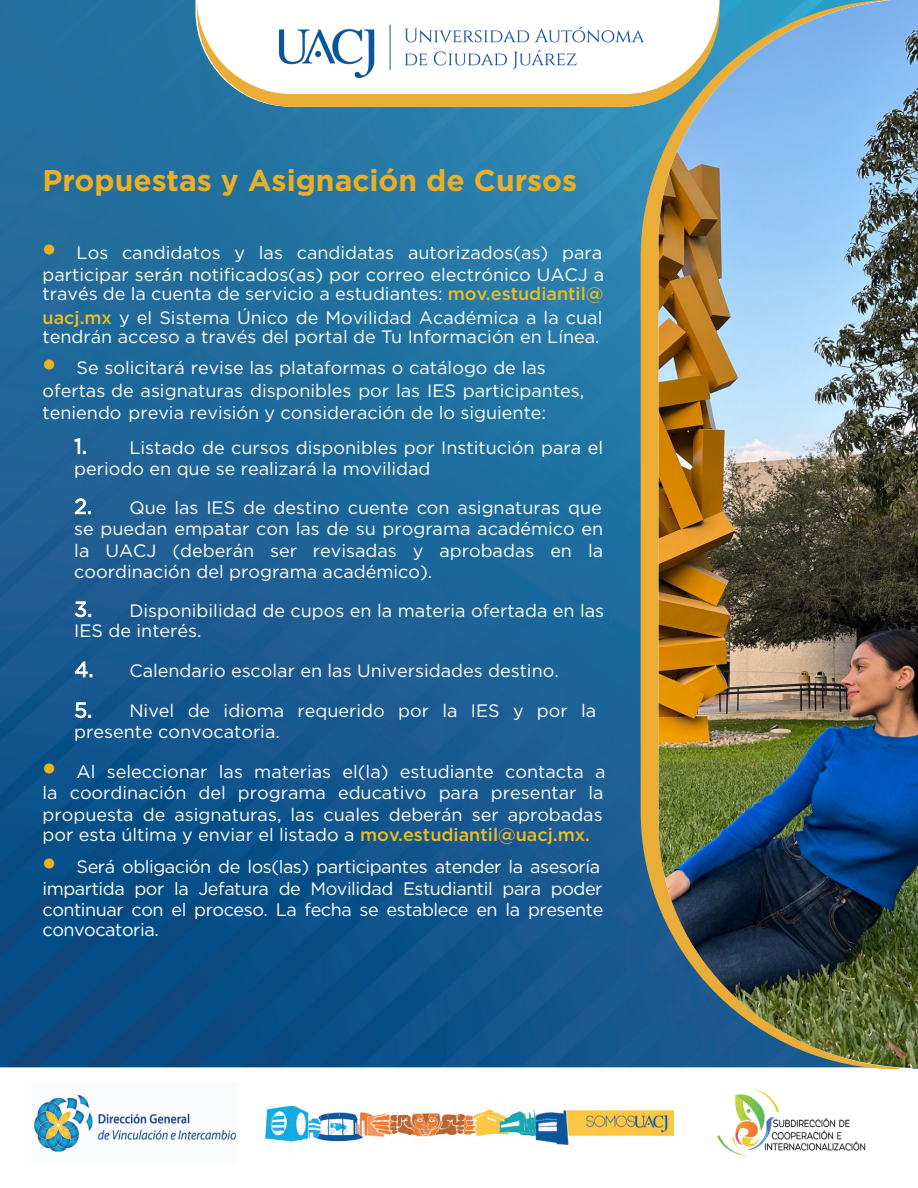
<style>
.page{position:relative;width:918px;height:1188px;background:#fff}
.page>*{position:absolute;margin:0;border:0;box-sizing:border-box;transform-origin:0 0}
.Sumario{font:700 30px "Gotham";color:#ecaf24}
.t1{font:18px/21.3px "Gotham";color:#fff}
.t2{font:18px/21.6px "Gotham";letter-spacing:-.025em;color:#fff}
.s1{font-weight:900;font-size:27px;color:#ecb220}
.s2{font-weight:500;color:#eebd1f}
.s3{font-size:21px}
</style>
<div class="page">
<img style="left:0;top:0;width:641px;height:1067px">
<svg style="left:641px;top:107px;width:258px;height:962px;background:#b09a57"></svg>
<svg style="left:197px;top:94px;width:462px;height:13px;background:#cca64a"></svg>
<svg style="left:197px;top:0;width:462px;height:94px"></svg>
<img style="left:33px;top:1094px;width:204px;height:58px">
<img style="left:717px;top:1089px;width:149px;height:67px">
<img style="left:266px;top:1107px;width:407px;height:37px">
<img style="left:248px;top:12px;width:410px;height:81px">
<img style="left:659px;top:0;width:259px;height:1068px">
<p class="Sumario" style="left:43px;top:160px;width:536px">Propuestas y Asignación de Cursos</p>
<p class="t1" style="left:43px;top:241px;width:563px"><span class="s1">•</span> Los candidatos y las candidatas autorizados(as) para participar serán notificados(as) por correo electrónico UACJ a</p>
<p class="t1" style="left:43px;top:282px;width:563px;line-height:23.4px">través de la cuenta de servicio a estudiantes: <span class="s2">mov.estudiantil@ uacj.mx</span> y el Sistema Único de Movilidad Académica a la cual</p>
<p class="t1" style="left:43px;top:326px;width:559px">tendrán acceso a través del portal de Tu Información en Línea.</p>
<p class="t1" style="left:43px;top:356px;width:543px;line-height:23.4px"><span class="s1">•</span> Se solicitará revise las plataformas o catálogo de las ofertas de asignaturas disponibles por las IES participantes,</p>
<p class="t1" style="left:43px;top:402px;width:505px">teniendo previa revisión y consideración de lo siguiente:</p>
<p class="t1" style="left:74px;top:437px;width:530px;line-height:20.9px"><span class="s3">1.</span> Listado de cursos disponibles por Institución para el periodo en que se realizará la movilidad</p>
<p class="t1" style="left:74px;top:496px;width:530px;text-align:justify"><span class="s3">2.</span> Que las IES de destino cuente con asignaturas que se puedan empatar con las de su programa académico en la UACJ (deberán ser revisadas y aprobadas en la coordinación del programa académico).</p>
<p class="t1" style="left:74px;top:600px;width:531px;line-height:20.9px"><span class="s3">3.</span> Disponibilidad de cupos en la materia ofertada en las<br>IES de interés.</p>
<p class="t1" style="left:74px;top:659px;width:486px"><span class="s3">4.</span> Calendario escolar en las Universidades destino.</p>
<p class="t1" style="left:74px;top:701px;width:524px;line-height:20.2px"><span class="s3">5.</span> Nivel de idioma requerido por la IES y por la presente convocatoria.</p>
<p class="t1" style="left:43px;top:760px;width:565px;line-height:21.8px;text-align:justify"><span class="s1">•</span> Al seleccionar las materias el(la) estudiante contacta a la coordinación del programa educativo para presentar la propuesta de asignaturas, las cuales deberán ser aprobadas</p>
<p class="t1" style="left:43px;top:823px;width:549px">por esta última y enviar el listado a <span class="s2">mov.estudiantil@uacj.mx.</span></p>
<p class="t2" style="left:43px;top:856px;width:562px"><span class="s1">•</span> Será obligación de los(las) participantes atender la asesoría impartida por la Jefatura de Movilidad Estudiantil para poder continuar con el proceso. La fecha se establece en la presente</p>
<p class="t2" style="left:43px;top:919px;width:118px">convocatoria.</p>
</div>
